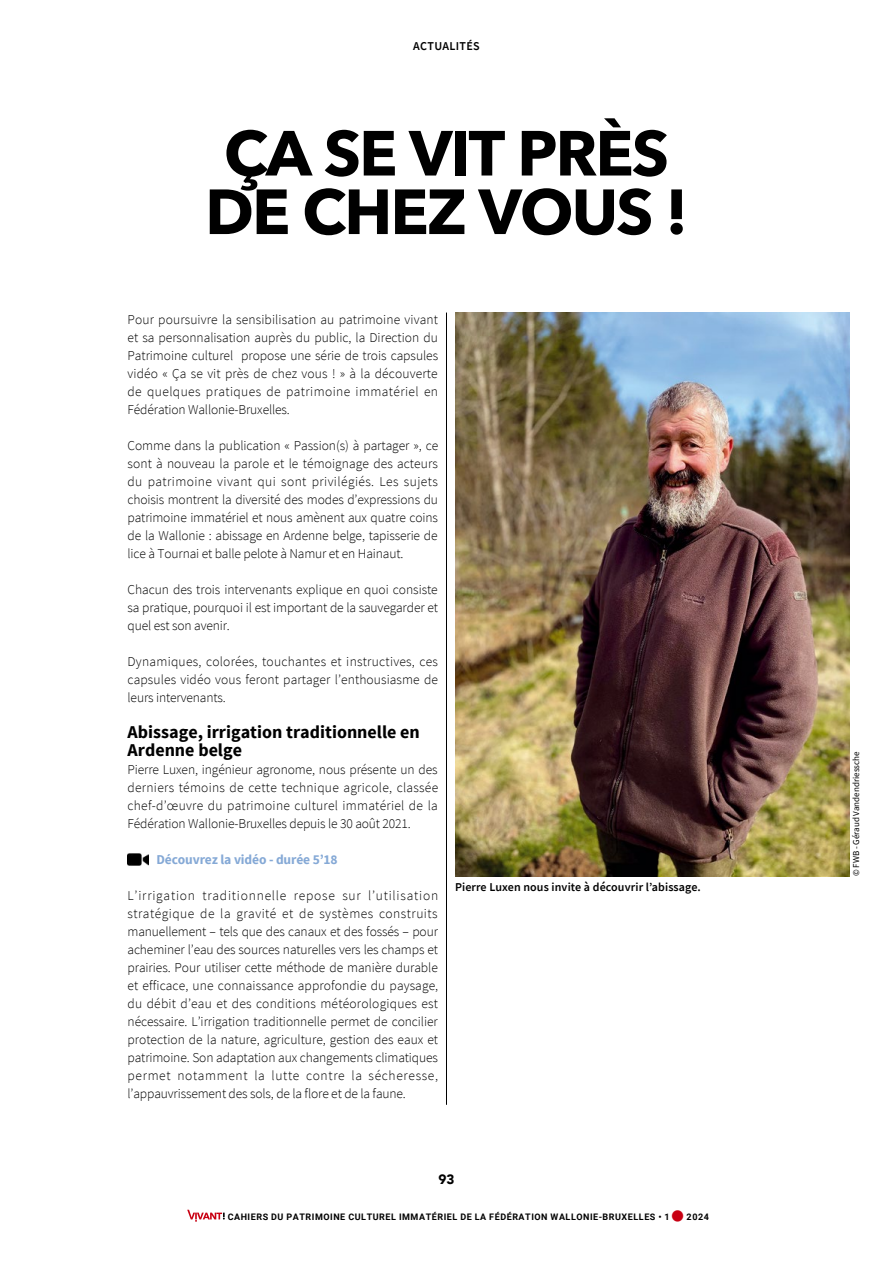
<style>
.page{position:relative;width:893px;height:1263px;background:#fff}
.page>*{position:absolute;margin:0;border:0;box-sizing:border-box;transform-origin:0 0}
.t1{font:italic 700 63px/58.5px "Avenir Next";letter-spacing:-.03em;color:#000}
.t2{font:700 18px/18px "Source Sans Pro";color:#000}
.t3{font:300 13.5px/18px "Source Sans Pro";letter-spacing:-.01em;color:#000;text-align:justify}
.t4{font:700 13.5px "Source Sans Pro";letter-spacing:-.01em;color:#85a9d6}
.t5{font:900 13.5px "Avenir";color:#000}
.t6{font:600 12px "Source Sans Pro";letter-spacing:.01em;color:#000}
.t7{font:700 9px "Roboto";letter-spacing:.06em;color:#000}
.t8{font:9px "Source Sans Pro";color:#000}
.s1{font-family:"Avenir";font-weight:900;font-size:31.5px;color:#c80013}
</style>
<div class="page">
<svg style="left:187px;top:1210px;width:38px;height:12px"></svg>
<img style="left:128px;top:853px;width:20px;height:13px">
<hr style="left:446px;top:313px;width:1px;height:792px;background:#000">
<img style="left:455px;top:313px;width:394px;height:563px">
<p class="t6" style="left:413px;top:39px;width:68px">ACTUALITÉS</p>
<h1 class="t1" style="left:205px;top:123px;width:484px">ÇA SE VIT PRÈS<br>DE CHEZ VOUS !</h1>
<p class="t3" style="left:128px;top:311px;width:312px">Pour poursuivre la sensibilisation au patrimoine vivant et sa personnalisation auprès du public, la Direction du Patrimoine culturel propose une série de trois capsules vidéo « Ça se vit près de chez vous ! » à la découverte de quelques pratiques de patrimoine immatériel en Fédération Wallonie-Bruxelles.</p>
<p class="t3" style="left:128px;top:437px;width:312px">Comme dans la publication « Passion(s) à partager », ce sont à nouveau la parole et le témoignage des acteurs du patrimoine vivant qui sont privilégiés. Les sujets choisis montrent la diversité des modes d’expressions du patrimoine immatériel et nous amènent aux quatre coins de la Wallonie : abissage en Ardenne belge, tapisserie de lice à Tournai et balle pelote à Namur et en Hainaut.</p>
<p class="t3" style="left:128px;top:580px;width:312px">Chacun des trois intervenants explique en quoi consiste sa pratique, pourquoi il est important de la sauvegarder et quel est son avenir.</p>
<p class="t3" style="left:128px;top:652px;width:312px">Dynamiques, colorées, touchantes et instructives, ces capsules vidéo vous feront partager l’enthousiasme de leurs intervenants.</p>
<h2 class="t2" style="left:128px;top:724px;width:294px">Abissage, irrigation traditionnelle en<br>Ardenne belge</h2>
<p class="t3" style="left:128px;top:761px;width:312px">Pierre Luxen, ingénieur agronome, nous présente un des derniers témoins de cette technique agricole, classée chef-d’œuvre du patrimoine culturel immatériel de la Fédération Wallonie-Bruxelles depuis le 30 août 2021.</p>
<p class="t4" style="left:156px;top:851px;width:183px">Découvrez la vidéo - durée 5’18</p>
<p class="t3" style="left:128px;top:887px;width:312px">L’irrigation traditionnelle repose sur l’utilisation stratégique de la gravité et de systèmes construits manuellement – tels que des canaux et des fossés – pour acheminer l’eau des sources naturelles vers les champs et prairies. Pour utiliser cette méthode de manière durable et efficace, une connaissance approfondie du paysage, du débit d’eau et des conditions météorologiques est nécessaire. L’irrigation traditionnelle permet de concilier protection de la nature, agriculture, gestion des eaux et patrimoine. Son adaptation aux changements climatiques permet notamment la lutte contre la sécheresse, l’appauvrissement des sols, de la flore et de la faune.</p>
<p class="t6" style="left:455px;top:879px;width:247px">Pierre Luxen nous invite à découvrir l’abissage.</p>
<p class="t5" style="left:438px;top:1167px;width:17px">93</p>
<p class="t7" style="left:228px;top:1210px;width:483px">CAHIERS DU PATRIMOINE CULTUREL IMMATÉRIEL DE LA FÉDÉRATION WALLONIE-BRUXELLES • 1<span class="s1">•</span>2024</p>
<p class="t8" style="left:850px;top:876px;width:126px;rotate:-90deg">© FWB - Géraud Vandendriessche</p>
</div>
